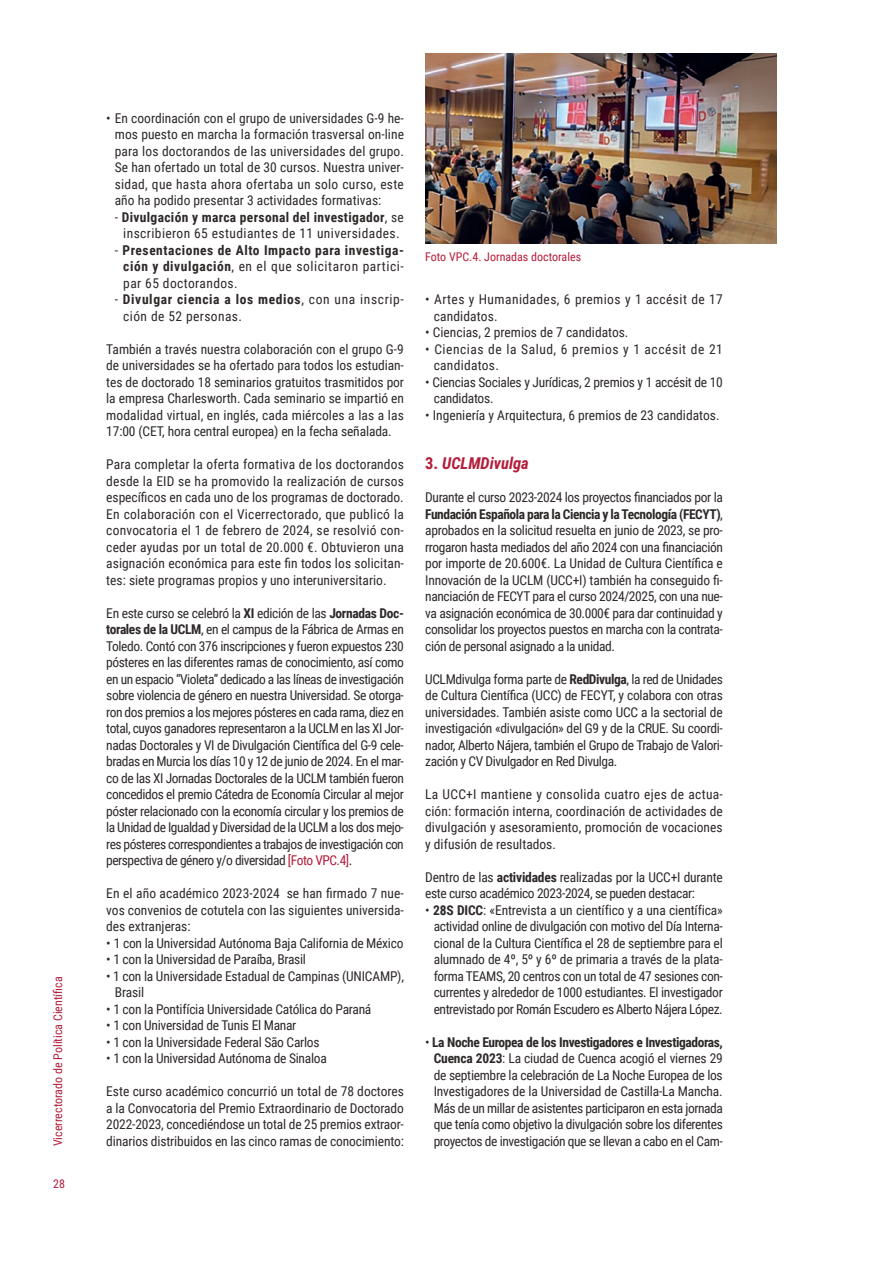
<style>
.page{position:relative;width:893px;height:1263px;background:#fff}
.page>*{position:absolute;margin:0;border:0;box-sizing:border-box;transform-origin:0 0}
.txt_corrido{font:italic 700 16.5px "Roboto Condensed";color:#b41d3b}
.txt_corrido-2{font:13.5px/16.5px "Roboto Condensed";letter-spacing:-.02em;color:#2e2828;text-align:justify}
.txt_corrido-3{font:13.5px/16.5px "Roboto Condensed";letter-spacing:.03em;color:#2e2828}
.txt_corrido-4{font:700 13.5px/16.5px "Roboto Condensed";letter-spacing:.04em;color:#2e2828;text-align:justify}
.txt_corrido-5{font:13.5px "Roboto Condensed";color:#2e2828}
.txt_corrido-6{font:13.5px/16.5px "Roboto Condensed";letter-spacing:.04em;color:#2e2828}
.txt_corrido-7{font:12px "Roboto Condensed";color:#b41d3b}
.s1{font-weight:700}
.s2{font-weight:400}
.s3{color:#b41d3b}
.s4{font-style:normal}
</style>
<div class="page">
<img style="left:425px;top:53px;width:351px;height:191px">
<p class="txt_corrido-7" style="left:49px;top:1146px;width:171px;rotate:-90deg">Vicerrectorado de Política Científica</p>
<p class="txt_corrido-7" style="left:53px;top:1175px;width:13px">28</p>
<p class="txt_corrido-2" style="left:115px;top:109px;width:291px;text-indent:-9px">• En coordinación con el grupo de universidades G-9 he&shy;mos puesto en marcha la formación trasversal on-line para los doctorandos de las universidades del grupo.<br>Se han ofertado un total de 30 cursos. Nuestra univer&shy;sidad, que hasta ahora ofertaba un solo curso, este año ha podido presentar 3 actividades formativas:</p>
<p class="txt_corrido-3" style="left:115px;top:208px;width:291px;text-align:center">- <span class="s1">Divulgación y marca personal del investigador</span>, se inscribieron 65 estudiantes de 11 universidades.</p>
<p class="txt_corrido-4" style="left:123px;top:241px;width:282px;text-indent:-9px"><span class="s2">-</span> Presentaciones de Alto Impacto para investiga&shy;ción y divulgación<span class="s2">, en el que solicitaron partici&shy;par 65 doctorandos.</span></p>
<p class="txt_corrido-3" style="left:123px;top:291px;width:282px;text-indent:-9px">- <span class="s1">Divulgar ciencia a los medios</span>, con una inscrip&shy;ción de 52 personas.</p>
<p class="txt_corrido-2" style="left:106px;top:340px;width:299px">También a través nuestra colaboración con el grupo G-9 de universidades se ha ofertado para todos los estudian&shy;tes de doctorado 18 seminarios gratuitos trasmitidos por la empresa Charlesworth. Cada seminario se impartió en modalidad virtual, en inglés, cada miércoles a las a las 17:00 (CET, hora central europea) en la fecha señalada.</p>
<p class="txt_corrido-2" style="left:106px;top:456px;width:299px">Para completar la oferta formativa de los doctorandos desde la EID se ha promovido la realización de cursos específicos en cada uno de los programas de doctorado.<br>En colaboración con el Vicerrectorado, que publicó la convocatoria el 1 de febrero de 2024, se resolvió con&shy;ceder ayudas por un total de 20.000 €. Obtuvieron una asignación económica para este fin todos los solicitan&shy;tes: siete programas propios y uno interuniversitario.</p>
<p class="txt_corrido-2" style="left:106px;top:604px;width:299px">En este curso se celebró la <span class="s1">XI</span> edición de las <span class="s1">Jornadas Doc&shy;torales de la UCLM</span>, en el campus de la Fábrica de Armas en Toledo. Contó con 376 inscripciones y fueron expuestos 230 pósteres en las diferentes ramas de conocimiento, así como en un espacio “Violeta” dedicado a las líneas de investigación sobre violencia de género en nuestra Universidad. Se otorga&shy;ron dos premios a los mejores pósteres en cada rama, diez en total, cuyos ganadores representaron a la UCLM en las XI Jor&shy;nadas Doctorales y VI de Divulgación Científica del G-9 cele&shy;bradas en Murcia los días 10 y 12 de junio de 2024. En el mar&shy;co de las XI Jornadas Doctorales de la UCLM también fueron concedidos el premio Cátedra de Economía Circular al mejor póster relacionado con la economía circular y los premios de la Unidad de Igualdad y Diversidad de la UCLM a los dos mejo&shy;res pósteres correspondientes a trabajos de investigación con perspectiva de género y/o diversidad <span class="s3">[Foto VPC.4]</span>.</p>
<p class="txt_corrido-2" style="left:106px;top:885px;width:299px">En el año académico 2023-2024 se han firmado 7 nue&shy;vos convenios de cotutela con las siguientes universida&shy;des extranjeras:</p>
<p class="txt_corrido-2" style="left:106px;top:934px;width:299px">• 1 con la Universidad Autónoma Baja California de México</p>
<p class="txt_corrido-2" style="left:106px;top:951px;width:201px">• 1 con la Universidad de Paraíba, Brasil</p>
<p class="txt_corrido-2" style="left:115px;top:967px;width:291px;text-indent:-9px">• 1 con la Universidade Estadual de Campinas (UNICAMP),<br>Brasil</p>
<p class="txt_corrido-2" style="left:106px;top:1000px;width:267px">• 1 con la Pontifícia Universidade Católica do Paraná</p>
<p class="txt_corrido-2" style="left:106px;top:1017px;width:192px">• 1 con Universidad de Tunis El Manar</p>
<p class="txt_corrido-2" style="left:106px;top:1033px;width:215px">• 1 con la Universidade Federal São Carlos</p>
<p class="txt_corrido-2" style="left:106px;top:1050px;width:222px">• 1 con la Universidad Autónoma de Sinaloa</p>
<p class="txt_corrido-2" style="left:106px;top:1083px;width:299px">Este curso académico concurrió un total de 78 doctores a la Convocatoria del Premio Extraordinario de Doctorado 2022-2023, concediéndose un total de 25 premios extraor&shy;dinarios distribuidos en las cinco ramas de conocimiento:</p>
<p class="txt_corrido-7" style="left:425px;top:249px;width:157px">Foto VPC.4. Jornadas doctorales</p>
<p class="txt_corrido-3" style="left:434px;top:291px;width:291px;text-indent:-9px">• Artes y Humanidades, 6 premios y 1 accésit de 17 candidatos.</p>
<p class="txt_corrido-5" style="left:425px;top:323px;width:205px">• Ciencias, 2 premios de 7 candidatos.</p>
<p class="txt_corrido-6" style="left:434px;top:340px;width:291px;text-indent:-9px">• Ciencias de la Salud, 6 premios y 1 accésit de 21 candidatos.</p>
<p class="txt_corrido-2" style="left:434px;top:373px;width:291px;text-indent:-9px">• Ciencias Sociales y Jurídicas, 2 premios y 1 accésit de 10 candidatos.</p>
<p class="txt_corrido-5" style="left:425px;top:405px;width:296px">• Ingeniería y Arquitectura, 6 premios de 23 candidatos.</p>
<p class="txt_corrido" style="left:425px;top:452px;width:105px"><span class="s4">3.</span> UCLMDivulga</p>
<p class="txt_corrido-2" style="left:425px;top:489px;width:299px">Durante el curso 2023-2024 los proyectos financiados por la <span class="s1">Fundación Española para la Ciencia y la Tecnología (FECYT)</span>, aprobados en la solicitud resuelta en junio de 2023, se pro&shy;rrogaron hasta mediados del año 2024 con una financiación por importe de 20.600€. La Unidad de Cultura Científica e Innovación de la UCLM (UCC+I) también ha conseguido fi&shy;nanciación de FECYT para el curso 2024/2025, con una nue&shy;va asignación económica de 30.000€ para dar continuidad y consolidar los proyectos puestos en marcha con la contrata&shy;ción de personal asignado a la unidad.</p>
<p class="txt_corrido-2" style="left:425px;top:670px;width:299px">UCLMdivulga forma parte de <span class="s1">RedDivulga</span>, la red de Unidades de Cultura Científica (UCC) de FECYT, y colabora con otras universidades. También asiste como UCC a la sectorial de investigación «divulgación» del G9 y de la CRUE. Su coordi&shy;nador, Alberto Nájera, también el Grupo de Trabajo de Valori&shy;zación y CV Divulgador en Red Divulga.</p>
<p class="txt_corrido-2" style="left:425px;top:786px;width:299px">La UCC+I mantiene y consolida cuatro ejes de actua&shy;ción: formación interna, coordinación de actividades de divulgación y asesoramiento, promoción de vocaciones y difusión de resultados.</p>
<p class="txt_corrido-2" style="left:425px;top:868px;width:299px">Dentro de las <span class="s1">actividades</span> realizadas por la UCC+I durante este curso académico 2023-2024, se pueden destacar:</p>
<p class="txt_corrido-2" style="left:434px;top:901px;width:291px;text-indent:-9px">• <span class="s1">28S DICC</span>: «Entrevista a un científico y a una científica» actividad online de divulgación con motivo del Día Interna&shy;cional de la Cultura Científica el 28 de septiembre para el alumnado de 4º, 5º y 6º de primaria a través de la plata&shy;forma TEAMS, 20 centros con un total de 47 sesiones con&shy;currentes y alrededor de 1000 estudiantes. El investigador entrevistado por Román Escudero es Alberto Nájera López.</p>
<p class="txt_corrido-2" style="left:434px;top:1033px;width:291px;text-indent:-9px">• <span class="s1">La Noche Europea de los Investigadores e Investigadoras, Cuenca 2023</span>: La ciudad de Cuenca acogió el viernes 29 de septiembre la celebración de La Noche Europea de los Investigadores de la Universidad de Castilla-La Mancha.<br>Más de un millar de asistentes participaron en esta jornada que tenía como objetivo la divulgación sobre los diferentes</p>
<p class="txt_corrido-2" style="left:434px;top:1132px;width:291px">proyectos de investigación que se llevan a cabo en el Cam-</p>
</div>
